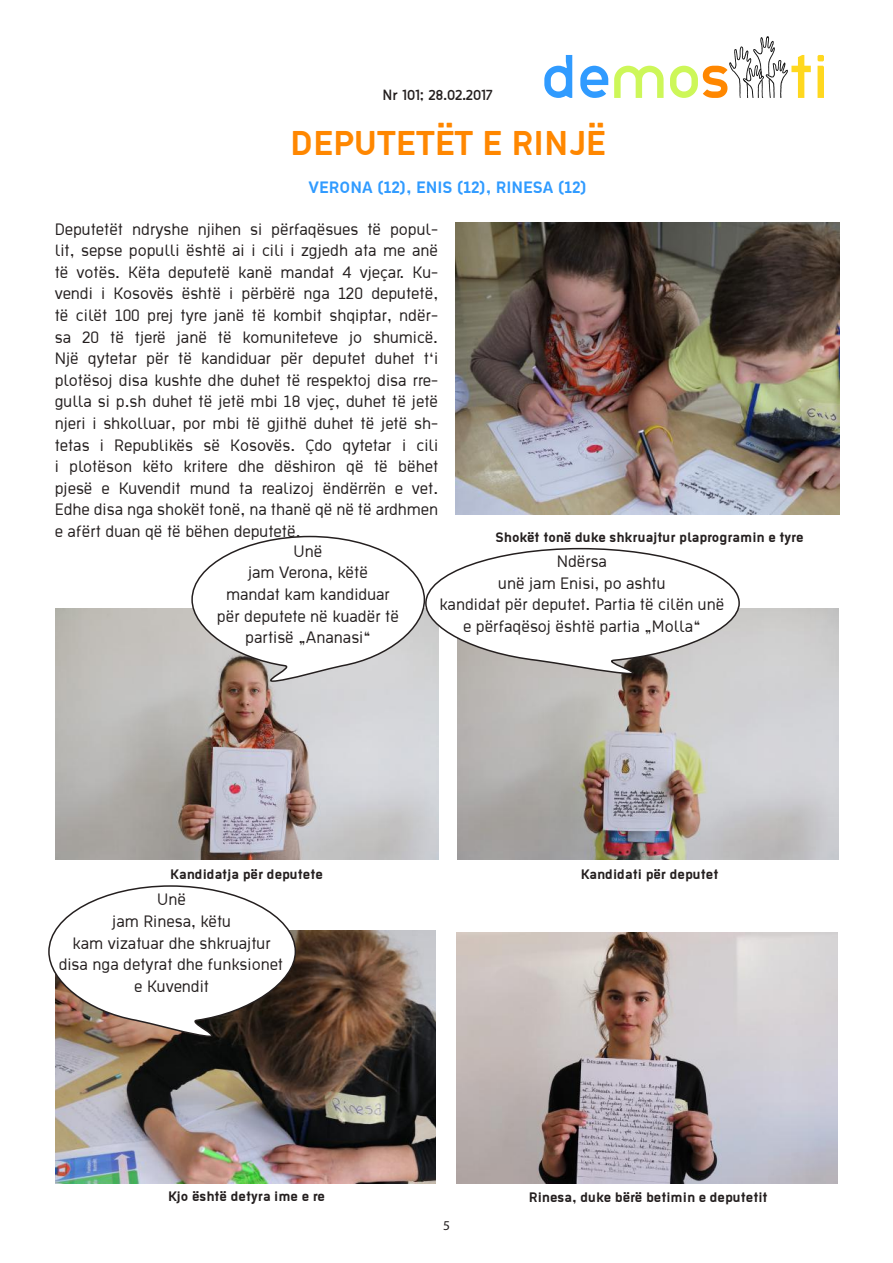
<style>
.page{position:relative;width:893px;height:1263px;background:#fff}
.page>*{position:absolute;margin:0;border:0;box-sizing:border-box;transform-origin:0 0}
.t1{font:700 37.5px "Ekstropia";color:#ff8700}
.t2{font:18px/21.6px "Ekstropia";color:#241f1f;text-align:center}
.t3{font:700 18px "Ekstropia";color:#309bff}
.t4{font:700 15px "Ekstropia";color:#241f1f}
.t5{font:13.5px "Thelbi Kujtesa";color:#241f1f}
.t6{font:13.5px "Myriad Pro";color:#241f1f}
</style>
<div class="page">
<svg style="left:544px;top:55px;width:28px;height:43px"></svg>
<svg style="left:580px;top:66px;width:28px;height:32px"></svg>
<svg style="left:614px;top:66px;width:50px;height:32px"></svg>
<svg style="left:817px;top:55px;width:7px;height:43px"></svg>
<svg style="left:670px;top:36px;width:141px;height:62px"></svg>
<img style="left:55px;top:931px;width:381px;height:252px">
<img style="left:457px;top:933px;width:381px;height:250px">
<img style="left:55px;top:609px;width:383px;height:250px">
<img style="left:458px;top:609px;width:380px;height:250px">
<img style="left:456px;top:222px;width:383px;height:292px">
<svg style="left:191px;top:535px;width:550px;height:148px"></svg>
<svg style="left:48px;top:885px;width:249px;height:153px"></svg>
<p class="t5" style="left:382px;top:85px;width:112px">Nr 101; 28.02.2017</p>
<h1 class="t1" style="left:290px;top:120px;width:317px">DEPUTETËT E RINJË</h1>
<p class="t3" style="left:309px;top:176px;width:280px">VERONA (12), ENIS (12), RINESA (12)</p>
<p class="t2" style="left:55px;top:217px;width:385px;text-align:justify">Deputetët ndryshe njihen si përfaqësues të popul&shy;lit, sepse populli është ai i cili i zgjedh ata me anë të votës. Këta deputetë kanë mandat 4 vjeçar. Ku&shy;vendi i Kosovës është i përbërë nga 120 deputetë, të cilët 100 prej tyre janë të kombit shqiptar, ndër&shy;sa 20 të tjerë janë të komuniteteve jo shumicë.<br>Një qytetar për të kandiduar për deputet duhet t‘i plotësoj disa kushte dhe duhet të respektoj disa rre&shy;gulla si p.sh duhet të jetë mbi 18 vjeç, duhet të jetë njeri i shkolluar, por mbi të gjithë duhet të jetë sh&shy;tetas i Republikës së Kosovës. Çdo qytetar i cili i plotëson këto kritere dhe dëshiron që të bëhet pjesë e Kuvendit mund ta realizoj ëndërrën e vet.<br>Edhe disa nga shokët tonë, na thanë që në të ardhmen e afërt duan që të bëhen deputetë.</p>
<p class="t4" style="left:496px;top:528px;width:309px">Shokët tonë duke shkruajtur plaprogramin e tyre</p>
<p class="t2" style="left:217px;top:540px;width:184px">Unë<br>jam Verona, këtë<br>mandat kam kandiduar për deputete në kuadër të partisë „Ananasi“</p>
<p class="t2" style="left:439px;top:550px;width:286px">Ndërsa<br>unë jam Enisi, po ashtu<br>kandidat për deputet. Partia të cilën unë e përfaqësoj është partia „Molla“</p>
<p class="t4" style="left:170px;top:865px;width:154px">Kandidatja për deputete</p>
<p class="t2" style="left:59px;top:888px;width:226px">Unë<br>jam Rinesa, këtu<br>kam vizatuar dhe shkruajtur disa nga detyrat dhe funksionet e Kuvendit</p>
<p class="t4" style="left:168px;top:1187px;width:158px">Kjo është detyra ime e re</p>
<p class="t4" style="left:581px;top:865px;width:139px">Kandidati për deputet</p>
<p class="t6" style="left:443px;top:1217px;width:8px">5</p>
<p class="t4" style="left:529px;top:1188px;width:240px">Rinesa, duke bërë betimin e deputetit</p>
</div>
